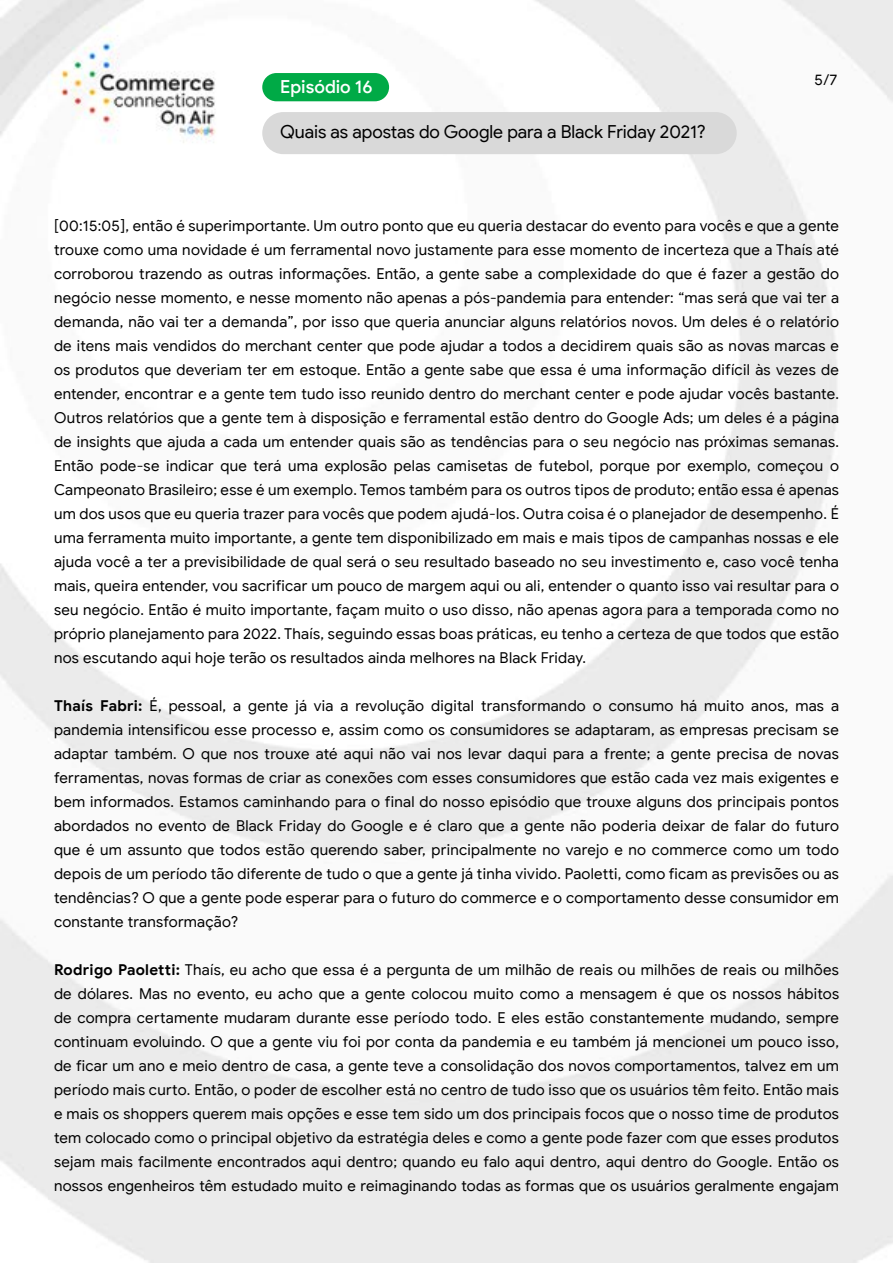
<style>
.page{position:relative;width:893px;height:1263px;background:#fff}
.page>*{position:absolute;margin:0;border:0;box-sizing:border-box;transform-origin:0 0}
.t1{font:18px "Google Sans Display";letter-spacing:-.005em;color:#000}
.t2{font:500 18px "Google Sans Display";color:#fff}
.t3{font:15px/24px "Google Sans";letter-spacing:.015em;color:#000;text-align:justify}
.t4{font:15px "Google Sans Display";color:#000}
.s1{font-weight:700}
</style>
<div class="page">
<img style="left:0;top:0;width:893px;height:1263px">
<div style="left:262px;top:73px;width:127px;height:28px;background:#00aa46;border-radius:14px"></div>
<div style="left:262px;top:112px;width:475px;height:42px;background:#d9d9d9;border-radius:21px"></div>
<p class="t2" style="left:280px;top:76px;width:94px">Episódio 16</p>
<p class="t1" style="left:280px;top:121px;width:427px">Quais as apostas do Google para a Black Friday 2021?</p>
<p class="t4" style="left:815px;top:70px;width:24px">5/7</p>
<p class="t3" style="left:54px;top:214px;width:786px">[00:15:05], então é superimportante. Um outro ponto que eu queria destacar do evento para vocês e que a gente trouxe como uma novidade é um ferramental novo justamente para esse momento de incerteza que a Thaís até corroborou trazendo as outras informações. Então, a gente sabe a complexidade do que é fazer a gestão do negócio nesse momento, e nesse momento não apenas a pós-pandemia para entender: “mas será que vai ter a demanda, não vai ter a demanda”, por isso que queria anunciar alguns relatórios novos. Um deles é o relatório de itens mais vendidos do merchant center que pode ajudar a todos a decidirem quais são as novas marcas e os produtos que deveriam ter em estoque. Então a gente sabe que essa é uma informação difícil às vezes de entender, encontrar e a gente tem tudo isso reunido dentro do merchant center e pode ajudar vocês bastante.<br>Outros relatórios que a gente tem à disposição e ferramental estão dentro do Google Ads; um deles é a página de insights que ajuda a cada um entender quais são as tendências para o seu negócio nas próximas semanas.<br>Então pode-se indicar que terá uma explosão pelas camisetas de futebol, porque por exemplo, começou o Campeonato Brasileiro; esse é um exemplo. Temos também para os outros tipos de produto; então essa é apenas um dos usos que eu queria trazer para vocês que podem ajudá-los. Outra coisa é o planejador de desempenho. É uma ferramenta muito importante, a gente tem disponibilizado em mais e mais tipos de campanhas nossas e ele ajuda você a ter a previsibilidade de qual será o seu resultado baseado no seu investimento e, caso você tenha mais, queira entender, vou sacrificar um pouco de margem aqui ou ali, entender o quanto isso vai resultar para o seu negócio. Então é muito importante, façam muito o uso disso, não apenas agora para a temporada como no próprio planejamento para 2022. Thaís, seguindo essas boas práticas, eu tenho a certeza de que todos que estão nos escutando aqui hoje terão os resultados ainda melhores na Black Friday.</p>
<p class="t3" style="left:54px;top:694px;width:786px"><span class="s1">Thaís Fabri:</span> É, pessoal, a gente já via a revolução digital transformando o consumo há muito anos, mas a pandemia intensificou esse processo e, assim como os consumidores se adaptaram, as empresas precisam se adaptar também. O que nos trouxe até aqui não vai nos levar daqui para a frente; a gente precisa de novas ferramentas, novas formas de criar as conexões com esses consumidores que estão cada vez mais exigentes e bem informados. Estamos caminhando para o final do nosso episódio que trouxe alguns dos principais pontos abordados no evento de Black Friday do Google e é claro que a gente não poderia deixar de falar do futuro que é um assunto que todos estão querendo saber, principalmente no varejo e no commerce como um todo depois de um período tão diferente de tudo o que a gente já tinha vivido. Paoletti, como ficam as previsões ou as tendências? O que a gente pode esperar para o futuro do commerce e o comportamento desse consumidor em constante transformação?</p>
<p class="t3" style="left:54px;top:958px;width:787px"><span class="s1">Rodrigo Paoletti:</span> Thaís, eu acho que essa é a pergunta de um milhão de reais ou milhões de reais ou milhões de dólares. Mas no evento, eu acho que a gente colocou muito como a mensagem é que os nossos hábitos de compra certamente mudaram durante esse período todo. E eles estão constantemente mudando, sempre continuam evoluindo. O que a gente viu foi por conta da pandemia e eu também já mencionei um pouco isso, de ficar um ano e meio dentro de casa, a gente teve a consolidação dos novos comportamentos, talvez em um período mais curto. Então, o poder de escolher está no centro de tudo isso que os usuários têm feito. Então mais e mais os shoppers querem mais opções e esse tem sido um dos principais focos que o nosso time de produtos tem colocado como o principal objetivo da estratégia deles e como a gente pode fazer com que esses produtos sejam mais facilmente encontrados aqui dentro; quando eu falo aqui dentro, aqui dentro do Google. Então os nossos engenheiros têm estudado muito e reimaginando todas as formas que os usuários geralmente engajam</p>
</div>
